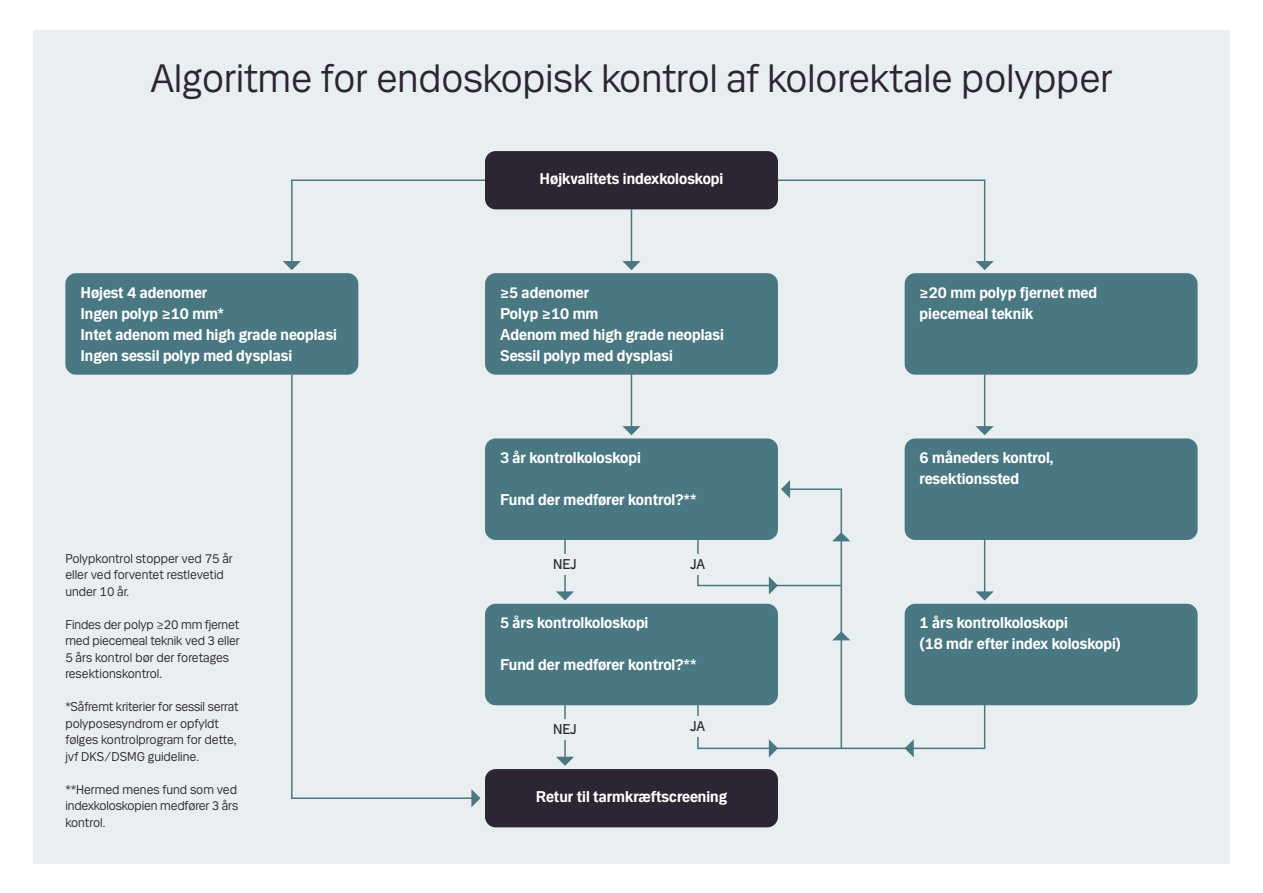
<style>
.page{position:relative;width:1263px;height:893px;background:#fff}
.page>*{position:absolute;margin:0;border:0;box-sizing:border-box;transform-origin:0 0}
.t1{font:42px "Mari";color:#2d2533}
.t2{font:700 16.5px/21px "Mari";color:#fff}
.t3{font:15px "Mari";color:#2d2533}
.t4{font:13.5px/16.5px "Mari";color:#2d2533}
</style>
<div class="page">
<div style="left:33px;top:30px;width:1196px;height:833px;background:#e9eff0"></div>
<div style="left:485px;top:273px;width:293px;height:102px;background:#497782;border-radius:11px"></div>
<div style="left:905px;top:273px;width:292px;height:102px;background:#497782;border-radius:11px"></div>
<div style="left:485px;top:438px;width:293px;height:102px;background:#497782;border-radius:11px"></div>
<div style="left:905px;top:438px;width:292px;height:102px;background:#497782;border-radius:11px"></div>
<div style="left:485px;top:604px;width:293px;height:101px;background:#497782;border-radius:11px"></div>
<div style="left:905px;top:604px;width:292px;height:101px;background:#497782;border-radius:11px"></div>
<div style="left:65px;top:273px;width:293px;height:102px;background:#497782;border-radius:11px"></div>
<hr style="left:631px;top:209px;width:1px;height:53px;background:#497782">
<svg style="left:622px;top:261px;width:19px;height:9px"></svg>
<hr style="left:631px;top:374px;width:1px;height:53px;background:#497782">
<svg style="left:622px;top:426px;width:19px;height:9px"></svg>
<hr style="left:984px;top:374px;width:1px;height:53px;background:#497782">
<svg style="left:975px;top:426px;width:19px;height:9px"></svg>
<hr style="left:984px;top:540px;width:1px;height:53px;background:#497782">
<svg style="left:975px;top:591px;width:19px;height:9px"></svg>
<hr style="left:564px;top:540px;width:2px;height:53px;background:#497782">
<svg style="left:556px;top:591px;width:18px;height:9px"></svg>
<div style="left:550px;top:554px;width:30px;height:20px;background:#e9eff0"></div>
<hr style="left:564px;top:705px;width:2px;height:53px;background:#497782">
<svg style="left:556px;top:757px;width:18px;height:9px"></svg>
<div style="left:550px;top:719px;width:30px;height:21px;background:#e9eff0"></div>
<svg style="left:696px;top:701px;width:82px;height:56px"></svg>
<svg style="left:283px;top:179px;width:203px;height:91px"></svg>
<svg style="left:776px;top:179px;width:218px;height:91px"></svg>
<svg style="left:905px;top:701px;width:81px;height:56px"></svg>
<svg style="left:290px;top:373px;width:181px;height:426px"></svg>
<svg style="left:471px;top:789px;width:9px;height:18px"></svg>
<div style="left:683px;top:716px;width:30px;height:21px;background:#e9eff0"></div>
<hr style="left:775px;top:748px;width:133px;height:1px;background:#497782">
<hr style="left:840px;top:639px;width:2px;height:109px;background:#497782">
<svg style="left:832px;top:631px;width:18px;height:9px"></svg>
<hr style="left:840px;top:540px;width:2px;height:93px;background:#497782">
<svg style="left:697px;top:480px;width:153px;height:115px"></svg>
<div style="left:485px;top:151px;width:293px;height:58px;background:#2d2533;border-radius:11px"></div>
<div style="left:485px;top:769px;width:293px;height:58px;background:#2d2533;border-radius:11px"></div>
<h1 class="t1" style="left:150px;top:52px;width:964px">Algoritme for endoskopisk kontrol af kolorektale polypper</h1>
<p class="t2" style="left:540px;top:169px;width:185px">Højkvalitets indexkoloskopi</p>
<p class="t2" style="left:80px;top:282px;width:258px">Højest 4 adenomer<br>Ingen polyp ≥10 mm*<br>Intet adenom med high grade neoplasi<br>Ingen sessil polyp med dysplasi</p>
<p class="t2" style="left:500px;top:282px;width:226px">≥5 adenomer<br>Polyp ≥10 mm<br>Adenom med high grade neoplasi<br>Sessil polyp med dysplasi</p>
<p class="t2" style="left:920px;top:282px;width:179px">≥20 mm polyp fjernet med piecemeal teknik</p>
<p class="t4" style="left:65px;top:549px;width:169px">Polypkontrol stopper ved 75 år eller ved forventet restlevetid under 10 år.</p>
<p class="t4" style="left:65px;top:615px;width:176px">Findes der polyp ≥20 mm fjernet med piecemeal teknik ved 3 eller<br>5 års kontrol bør der foretages resektionskontrol.</p>
<p class="t4" style="left:65px;top:698px;width:175px">*Såfremt kriterier for sessil serrat polyposesyndrom er opfyldt følges kontrolprogram for dette, jvf DKS/DSMG guideline.</p>
<p class="t4" style="left:65px;top:780px;width:174px;text-align:justify">**Hermed menes fund som ved indexkoloskopien medfører 3 års kontrol.</p>
<p class="t2" style="left:500px;top:447px;width:142px">3 år kontrolkoloskopi</p>
<p class="t2" style="left:500px;top:489px;width:198px">Fund der medfører kontrol?**</p>
<p class="t3" style="left:553px;top:555px;width:25px">NEJ</p>
<p class="t3" style="left:691px;top:555px;width:16px">JA</p>
<p class="t2" style="left:500px;top:612px;width:150px">5 års kontrolkoloskopi</p>
<p class="t2" style="left:500px;top:654px;width:198px">Fund der medfører kontrol?**</p>
<p class="t3" style="left:553px;top:720px;width:25px">NEJ</p>
<p class="t3" style="left:691px;top:717px;width:16px">JA</p>
<p class="t2" style="left:536px;top:787px;width:193px">Retur til tarmkræftscreening</p>
<p class="t2" style="left:920px;top:447px;width:135px">6 måneders kontrol, resektionssted</p>
<p class="t2" style="left:920px;top:612px;width:203px">1 års kontrolkoloskopi<br>(18 mdr efter index koloskopi)</p>
</div>
